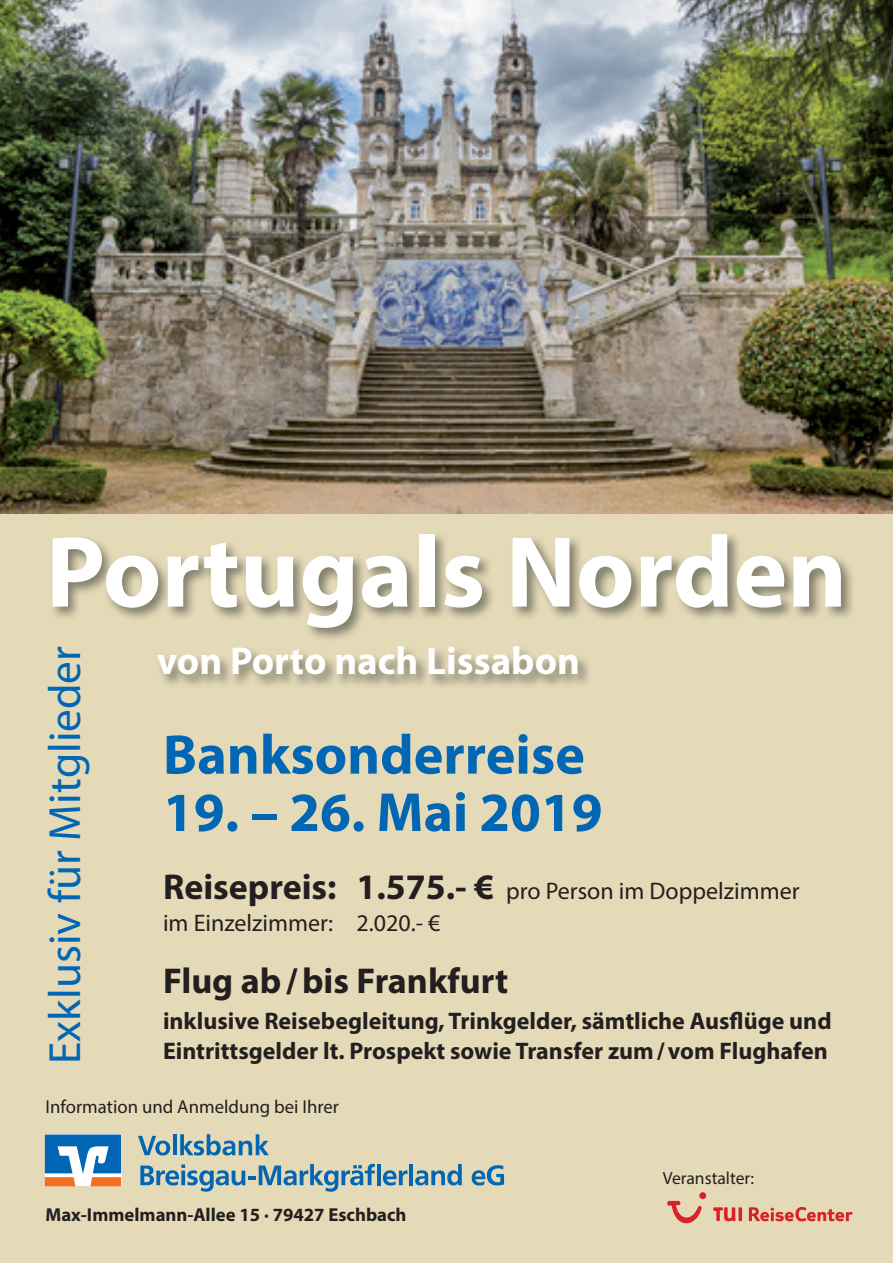
<style>
.page{position:relative;width:893px;height:1263px;background:#fff}
.page>*{position:absolute;margin:0;border:0;box-sizing:border-box;transform-origin:0 0}
.t1{font:700 102px "Myriad Pro";color:#fff}
.t2{font:700 56.25px "Myriad Pro";color:#0166b3}
.t3{font:700 55.5px "Myriad Pro";color:#0166b3}
.t4{font:45.3px "Myriad Pro";color:#0166b3}
.t5{font:700 39px "Myriad Pro";color:#fff}
.t6{font:700 36px "Myriad Pro";color:#231f20}
.t7{font:700 24px/30px "Myriad Pro";color:#231f20}
.t8{font:24px/31.8px "Myriad Pro";color:#231f20}
.t9{font:700 18.75px "Myriad Pro";color:#231f20}
.t10{font:18.75px "Myriad Pro";color:#231f20}
.t11{font:17.55px "Myriad Pro";color:#231f20}
.s1{font-weight:700;font-size:36px}
</style>
<div class="page">
<div style="left:0;top:477px;width:893px;height:786px;background:#e5dab7"></div>
<img style="left:0;top:0;width:893px;height:513px">
<img style="left:53px;top:535px;width:799px;height:151px">
<svg style="left:45px;top:1134px;width:76px;height:52px;background:#7096b7"></svg>
<svg style="left:138px;top:1136px;width:32px;height:19px"></svg>
<hr style="left:173px;top:1134px;width:4px;height:21px;background:#0166b3">
<svg style="left:180px;top:1134px;width:89px;height:21px"></svg>
<svg style="left:140px;top:1164px;width:235px;height:28px"></svg>
<hr style="left:377px;top:1164px;width:4px;height:21px;background:#0166b3">
<svg style="left:383px;top:1170px;width:24px;height:15px"></svg>
<hr style="left:409px;top:1164px;width:4px;height:21px;background:#0166b3">
<svg style="left:415px;top:1164px;width:47px;height:21px"></svg>
<svg style="left:472px;top:1165px;width:32px;height:20px"></svg>
<svg style="left:713px;top:1207px;width:29px;height:14px"></svg>
<svg style="left:667px;top:1201px;width:35px;height:23px"></svg>
<div style="left:699px;top:1192px;width:7px;height:7px;background:#da2128;border-radius:50%"></div>
<svg style="left:749px;top:1207px;width:104px;height:14px"></svg>
<h1 class="t1" style="left:46px;top:506px;width:803px">Portugals Norden</h1>
<h3 class="t5" style="left:157px;top:636px;width:425px">von Porto nach Lissabon</h3>
<h3 class="t4" style="left:37px;top:1064px;width:419px;rotate:-90deg">Exklusiv für Mitglieder</h3>
<h2 class="t2" style="left:163px;top:718px;width:423px">Banksonderreise</h2>
<h3 class="t3" style="left:163px;top:776px;width:441px">19. – 26. Mai 2019</h3>
<p class="t8" style="left:163px;top:874px;width:638px"><span class="s1">Reisepreis: 1.575.- €</span> pro Person im Doppelzimmer im Einzelzimmer: 2.020.- €</p>
<h3 class="t6" style="left:163px;top:957px;width:347px">Flug ab / bis Frankfurt</h3>
<p class="t7" style="left:163px;top:1005px;width:670px">inklusive Reisebegleitung, Trinkgelder, sämtliche Ausflüge und<br>Eintrittsgelder lt. Prospekt sowie Transfer zum / vom Flughafen</p>
<p class="t10" style="left:46px;top:1095px;width:295px">Information und Anmeldung bei Ihrer</p>
<p class="t9" style="left:46px;top:1203px;width:362px">Max-Immelmann-Allee 15 · 79427 Eschbach</p>
<p class="t11" style="left:663px;top:1167px;width:93px">Veranstalter:</p>
</div>
